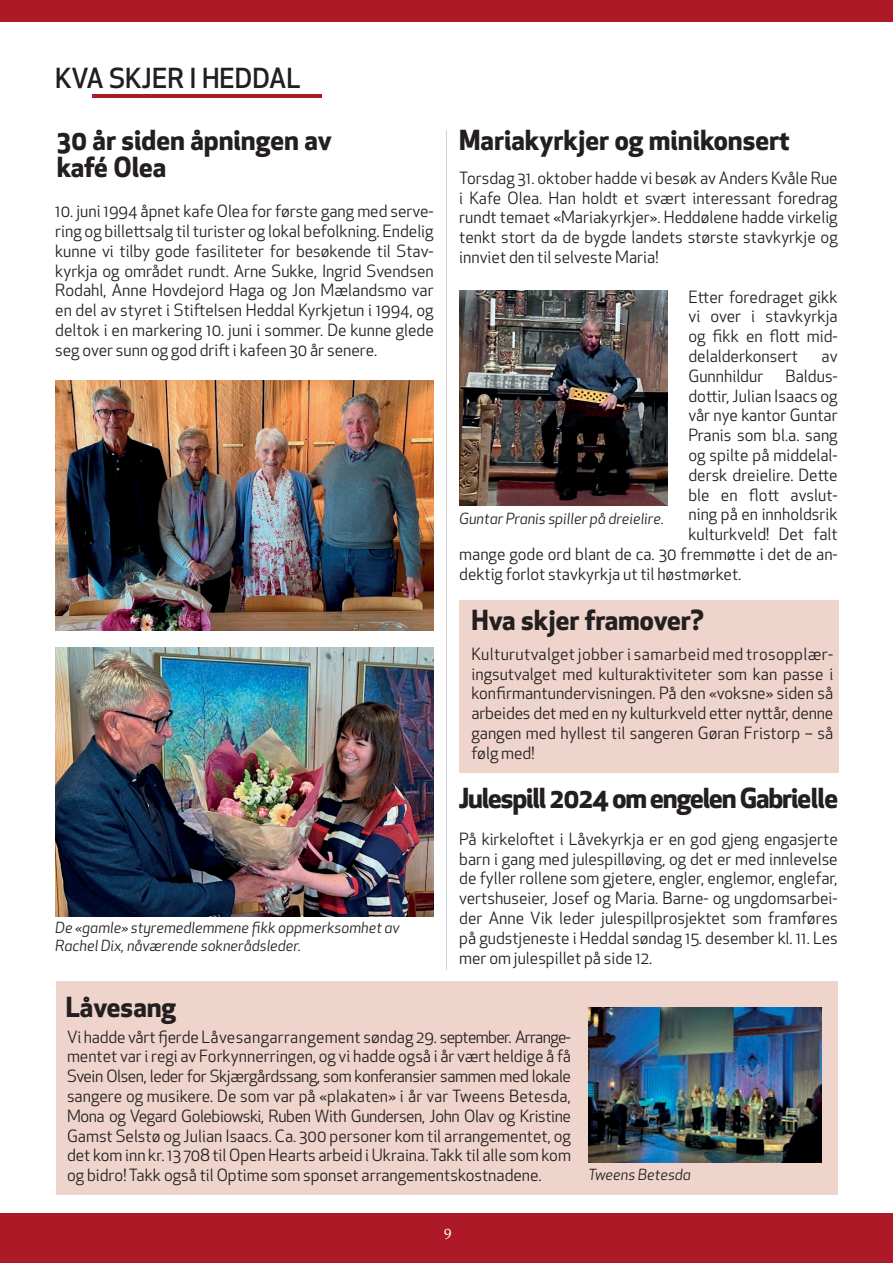
<style>
.page{position:relative;width:893px;height:1263px;background:#fff}
.page>*{position:absolute;margin:0;border:0;box-sizing:border-box;transform-origin:0 0}
.t1{font:700 27px/27px "Apex New";color:#231f20}
.t2{font:700 27px "Apex New";letter-spacing:-.04em;color:#231f20}
.t3{font:500 27px "Apex New";color:#231f20}
.t4{font:16.5px/19.8px "Apex New";color:#231f20;text-align:justify}
.t5{font:italic 15px/18px "Apex New";color:#231f20}
.t6{font:15px "Palatino";color:#fff}
</style>
<div class="page">
<div style="left:57px;top:981px;width:781px;height:214px;background:#efd4cb"></div>
<div style="left:0;top:1213px;width:893px;height:50px;background:#ad1926"></div>
<div style="left:0;top:0;width:893px;height:21px;background:#ad1926"></div>
<hr style="left:92px;top:94px;width:230px;height:3px;background:#ad1926">
<hr style="left:446px;top:130px;width:1px;height:839px;background:#d1d2d4">
<img style="left:588px;top:1007px;width:233px;height:156px">
<img style="left:459px;top:290px;width:208px;height:215px">
<img style="left:55px;top:647px;width:378px;height:269px">
<img style="left:55px;top:381px;width:378px;height:249px">
<div style="left:459px;top:601px;width:380px;height:172px;background:#efd4cb"></div>
<h1 class="t3" style="left:55px;top:60px;width:247px">KVA SKJER I HEDDAL</h1>
<h1 class="t1" style="left:57px;top:126px;width:277px">30 år siden åpningen av kafé Olea</h1>
<p class="t4" style="left:55px;top:201px;width:380px">10. juni 1994 åpnet kafe Olea for første gang med serve&shy;ring og billettsalg til turister og lokal befolkning. Endelig kunne vi tilby gode fasiliteter for besøkende til Stav&shy;kyrkja og området rundt. Arne Sukke, Ingrid Svendsen Rodahl, Anne Hovdejord Haga og Jon Mælandsmo var en del av styret i Stiftelsen Heddal Kyrkjetun i 1994, og deltok i en markering 10. juni i sommer. De kunne glede seg over sunn og god drift i kafeen 30 år senere.</p>
<p class="t5" style="left:55px;top:918px;width:346px">De «gamle» styremedlemmene fikk oppmerksomhet av<br>Rachel Dix, nåværende soknerådsleder.</p>
<h1 class="t1" style="left:459px;top:125px;width:332px">Mariakyrkjer og minikonsert</h1>
<p class="t4" style="left:459px;top:168px;width:380px">Torsdag 31. oktober hadde vi besøk av Anders Kvåle Rue i Kafe Olea. Han holdt et svært interessant foredrag rundt temaet «Mariakyrkjer». Heddølene hadde virkelig tenkt stort da de bygde landets største stavkyrkje og innviet den til selveste Maria!</p>
<p class="t4" style="left:688px;top:287px;width:151px">Etter foredraget gikk vi over i stavkyrkja og fikk en flott mid&shy;delalderkonsert</p>
<p class="t4" style="left:822px;top:346px;width:18px">av</p>
<p class="t4" style="left:688px;top:366px;width:76px">Gunnhildur</p>
<p class="t4" style="left:786px;top:366px;width:54px">Baldus-</p>
<p class="t4" style="left:688px;top:386px;width:151px">dottir, Julian Isaacs og</p>
<p class="t4" style="left:688px;top:405px;width:151px">vår nye kantor Guntar</p>
<p class="t4" style="left:688px;top:425px;width:151px">Pranis som bl.a. sang</p>
<p class="t4" style="left:688px;top:445px;width:151px">og spilte på middelal-</p>
<p class="t4" style="left:688px;top:465px;width:151px">dersk dreielire. Dette</p>
<p class="t4" style="left:688px;top:485px;width:151px">ble en flott avslut-</p>
<p class="t4" style="left:688px;top:504px;width:151px">ning på en innholdsrik</p>
<p class="t4" style="left:688px;top:524px;width:151px">kulturkveld! Det falt</p>
<p class="t4" style="left:459px;top:544px;width:380px">mange gode ord blant de ca. 30 fremmøtte i det de an-</p>
<p class="t4" style="left:459px;top:564px;width:284px">dektig forlot stavkyrkja ut til høstmørket.</p>
<p class="t5" style="left:459px;top:509px;width:206px">Guntar Pranis spiller på dreielire.</p>
<h1 class="t1" style="left:471px;top:605px;width:234px">Hva skjer framover?</h1>
<p class="t4" style="left:471px;top:644px;width:363px">Kulturutvalget jobber i samarbeid med trosopplær&shy;ingsutvalget med kulturaktiviteter som kan passe i konfirmantundervisningen. På den «voksne» siden så arbeides det med en ny kulturkveld etter nyttår, denne gangen med hyllest til sangeren Gøran Fristorp – så følg med!</p>
<h1 class="t2" style="left:459px;top:778px;width:380px">Julespill 2024 om engelen Gabrielle</h1>
<p class="t4" style="left:459px;top:829px;width:380px">På kirkeloftet i Låvekyrkja er en god gjeng engasjerte barn i gang med julespilløving, og det er med innlevelse de fyller rollene som gjetere, engler, englemor, englefar, vertshuseier, Josef og Maria. Barne- og ungdomsarbei&shy;der Anne Vik leder julespillprosjektet som framføres på gudstjeneste i Heddal søndag 15. desember kl. 11. Les mer om julespillet på side 12.</p>
<h1 class="t1" style="left:66px;top:992px;width:112px">Låvesang</h1>
<p class="t4" style="left:67px;top:1027px;width:505px">Vi hadde vårt fjerde Låvesangarrangement søndag 29. september. Arrange&shy;mentet var i regi av Forkynnerringen, og vi hadde også i år vært heldige å få Svein Olsen, leder for Skjærgårdssang, som konferansier sammen med lokale sangere og musikere. De som var på «plakaten» i år var Tweens Betesda, Mona og Vegard Golebiowski, Ruben With Gundersen, John Olav og Kristine Gamst Selstø og Julian Isaacs. Ca. 300 personer kom til arrangementet, og det kom inn kr. 13 708 til Open Hearts arbeid i Ukraina. Takk til alle som kom og bidro! Takk også til Optime som sponset arrangementskostnadene.</p>
<p class="t6" style="left:444px;top:1225px;width:9px">9</p>
<p class="t5" style="left:588px;top:1166px;width:104px">Tweens Betesda</p>
</div>
